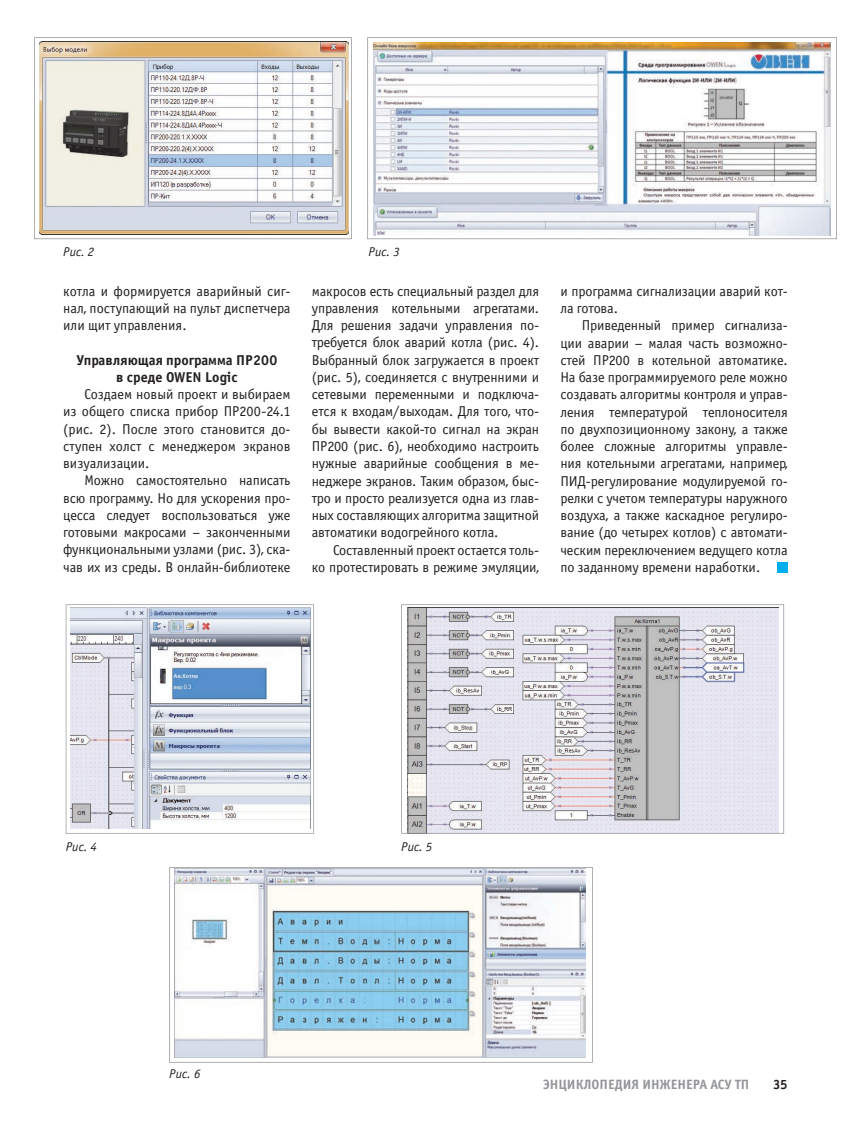
<style>
.page{position:relative;width:851px;height:1127px;background:#fff}
.page>*{position:absolute;margin:0;border:0;box-sizing:border-box;transform-origin:0 0}
.t1{font:14.25px/17.2px "Officina Sans Book C";letter-spacing:-.01em;color:#231f20;text-align:justify}
.t2{font:14.25px/17.2px "Officina Sans Bold C";color:#231f20;text-align:center}
.t3{font:13.5px "Officina Sans Bold C";color:#939598}
.t4{font:13.5px "Officina Sans Bold C";color:#231f20}
.t5{font:italic 12.75px "Officina Sans Book C";color:#231f20}
</style>
<div class="page">
<div style="left:777px;top:562px;width:10px;height:11px;background:#00aeef"></div>
<svg style="left:34px;top:37px;width:317px;height:202px"></svg>
<svg style="left:367px;top:37px;width:469px;height:202px"></svg>
<svg style="left:66px;top:604px;width:248px;height:229px"></svg>
<svg style="left:401px;top:604px;width:383px;height:229px;fill:#e4e4ef"></svg>
<svg style="left:169px;top:867px;width:423px;height:195px"></svg>
<p class="t5" style="left:63px;top:245px;width:33px">Рис. 2</p>
<p class="t5" style="left:368px;top:245px;width:33px">Рис. 3</p>
<p class="t1" style="left:63px;top:282px;width:229px">котла и формируется аварийный сиг&shy;нал, поступающий на пульт диспетчера или щит управления.</p>
<p class="t2" style="left:76px;top:351px;width:202px">Управляющая программа ПР200 в среде OWEN Logic</p>
<p class="t1" style="left:63px;top:386px;width:229px;text-indent:21px">Создаем новый проект и выбираем из общего списка прибор ПР200-24.1 (рис. 2). После этого становится до&shy;ступен холст с менеджером экранов визуализации.</p>
<p class="t1" style="left:63px;top:472px;width:229px;text-indent:21px">Можно самостоятельно написать всю программу. Но для ускорения про&shy;цесса следует воспользоваться уже готовыми макросами – законченными функциональными узлами (рис. 3), ска&shy;чав их из среды. В онлайн-библиотеке</p>
<p class="t1" style="left:312px;top:282px;width:229px">макросов есть специальный раздел для управления котельными агрегатами.<br>Для решения задачи управления по&shy;требуется блок аварий котла (рис. 4).<br>Выбранный блок загружается в проект (рис. 5), соединяется с внутренними и сетевыми переменными и подключа&shy;ется к входам/выходам. Для того, что&shy;бы вывести какой-то сигнал на экран ПР200 (рис. 6), необходимо настроить нужные аварийные сообщения в ме&shy;неджере экранов. Таким образом, быс&shy;тро и просто реализуется одна из глав&shy;ных составляющих алгоритма защитной автоматики водогрейного котла.</p>
<p class="t1" style="left:312px;top:541px;width:229px;text-align:right">Составленный проект остается толь-<br>ко протестировать в режиме эмуляции,</p>
<p class="t1" style="left:560px;top:283px;width:229px">и программа сигнализации аварий кот&shy;ла готова.</p>
<p class="t1" style="left:560px;top:317px;width:229px;text-indent:21px">Приведенный пример сигнализа&shy;ции аварии – малая часть возможно&shy;стей ПР200 в котельной автоматике.<br>На базе программируемого реле можно создавать алгоритмы контроля и управ&shy;ления температурой теплоносителя по двухпозиционному закону, а также более сложные алгоритмы управле&shy;ния котельными агрегатами, например, ПИД-регулирование модулируемой го&shy;релки с учетом температуры наружного воздуха, а также каскадное регулиро&shy;вание (до четырех котлов) с автомати&shy;ческим переключением ведущего котла по заданному времени наработки.</p>
<p class="t5" style="left:66px;top:840px;width:33px">Рис. 4</p>
<p class="t5" style="left:401px;top:840px;width:33px">Рис. 5</p>
<p class="t5" style="left:169px;top:1066px;width:33px">Рис. 6</p>
<p class="t3" style="left:543px;top:1077px;width:208px">ЭНЦИКЛОПЕДИЯ ИНЖЕНЕРА АСУ ТП</p>
<p class="t4" style="left:773px;top:1077px;width:16px">35</p>
</div>
